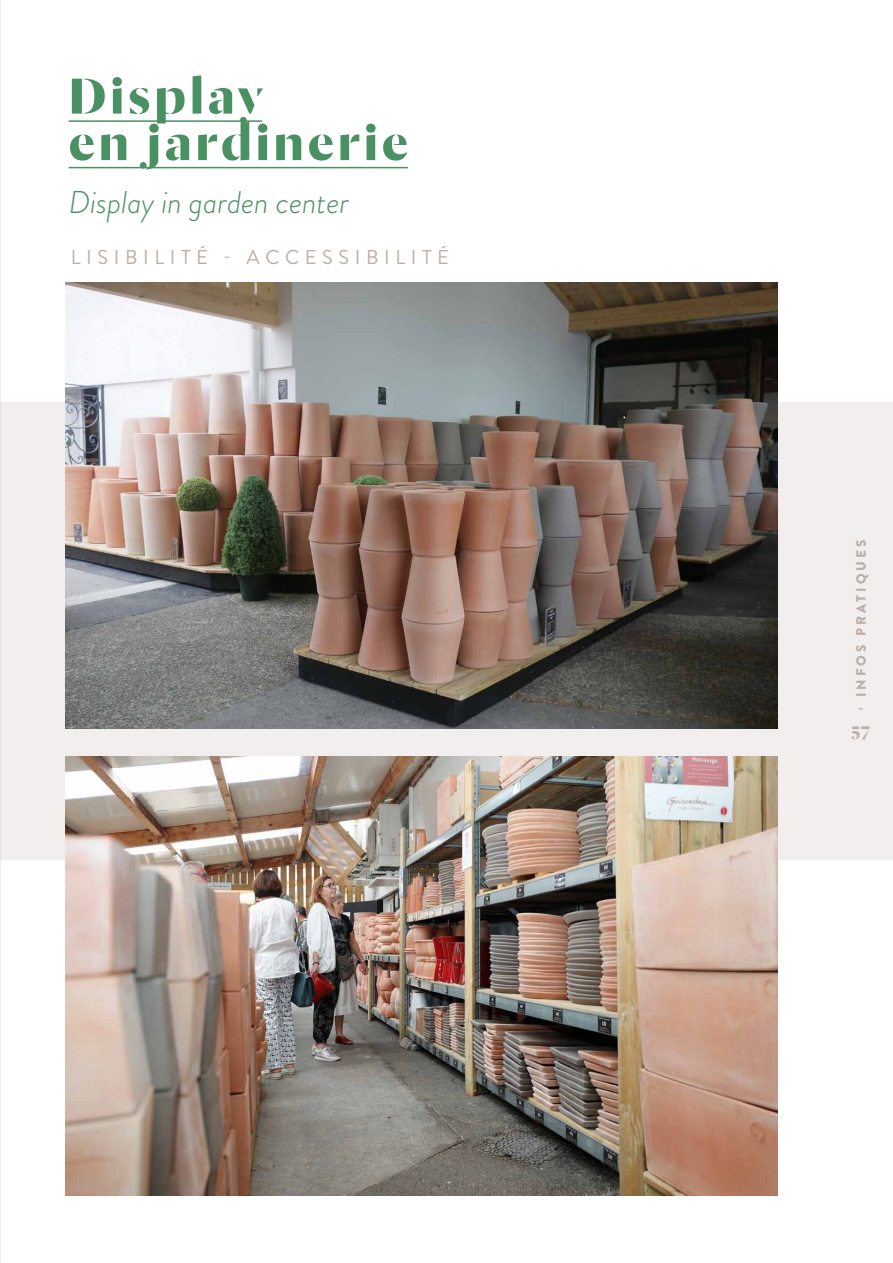
<style>
.page{position:relative;width:893px;height:1263px;background:#fff}
.page>*{position:absolute;margin:0;border:0;box-sizing:border-box;transform-origin:0 0}
.t1{font:700 55.5px/46.5px "Dala Moa";letter-spacing:.075em;color:#499063}
.t2{font:italic 300 31.5px "Brandon Grotesque";color:#499063}
.t3{font:700 21px/21.9px "Dala Moa";color:#bcafa9;text-align:center}
.t4{font:19.95px "Brandon Grotesque";letter-spacing:.28em;color:#bcafa9}
.t5{font:900 13.5px "Brandon Grotesque";letter-spacing:.22em;color:#bcafa9}
</style>
<div class="page">
<div style="left:0;top:403px;width:893px;height:457px;background:#f2eeed"></div>
<img style="left:66px;top:283px;width:712px;height:445px">
<img style="left:66px;top:757px;width:712px;height:438px">
<hr style="left:69px;top:120px;width:193px;height:2px;background:#499063">
<hr style="left:69px;top:167px;width:339px;height:1px;background:#499063">
<h1 class="t1" style="left:69px;top:70px;width:341px">Display<br>en jardinerie</h1>
<h2 class="t2" style="left:69px;top:181px;width:282px">Display in garden center</h2>
<p class="t4" style="left:71px;top:243px;width:380px">LISIBILITÉ - ACCESSIBILITÉ</p>
<p class="t5" style="left:851px;top:697px;width:159px;rotate:-90deg">INFOS PRATIQUES</p>
<p class="t3" style="left:851px;top:696px;width:21px">-<br>57</p>
</div>
